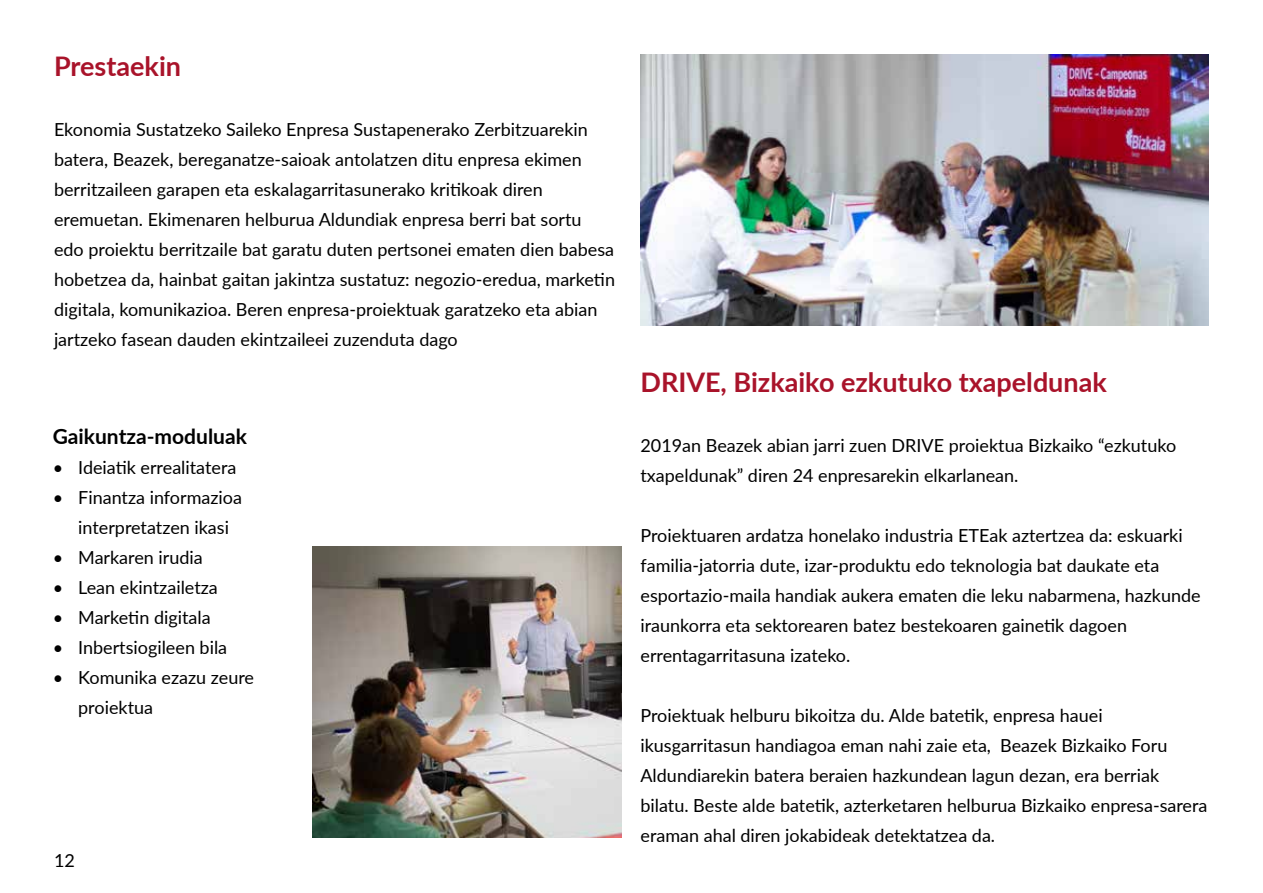
<style>
.page{position:relative;width:1263px;height:893px;background:#fff}
.page>*{position:absolute;margin:0;border:0;box-sizing:border-box;transform-origin:0 0}
.t1{font:700 27px "Lato";color:#a9132a}
.t2{font:700 21px "Lato";color:#000}
.t3{font:18px/30px "Lato";color:#000}
</style>
<div class="page">
<img style="left:640px;top:54px;width:569px;height:271px">
<img style="left:313px;top:546px;width:308px;height:291px">
<h1 class="t1" style="left:54px;top:46px;width:129px">Prestaekin</h1>
<p class="t3" style="left:54px;top:113px;width:562px">Ekonomia Sustatzeko Saileko Enpresa Sustapenerako Zerbitzuarekin batera, Beazek, bereganatze-saioak antolatzen ditu enpresa ekimen berritzaileen garapen eta eskalagarritasunerako kritikoak diren eremuetan. Ekimenaren helburua Aldundiak enpresa berri bat sortu edo proiektu berritzaile bat garatu duten pertsonei ematen dien babesa hobetzea da, hainbat gaitan jakintza sustatuz: negozio-eredua, marketin digitala, komunikazioa. Beren enpresa-proiektuak garatzeko eta abian jartzeko fasean dauden ekintzaileei zuzenduta dago</p>
<p class="t2" style="left:53px;top:421px;width:196px">Gaikuntza-moduluak</p>
<p class="t3" style="left:53px;top:452px;width:185px">• Ideiatik errealitatera</p>
<p class="t3" style="left:78px;top:482px;width:165px;text-indent:-26px">• Finantza informazioa interpretatzen ikasi</p>
<p class="t3" style="left:53px;top:542px;width:152px">• Markaren irudia</p>
<p class="t3" style="left:53px;top:572px;width:167px">• Lean ekintzailetza</p>
<p class="t3" style="left:53px;top:602px;width:159px">• Marketin digitala</p>
<p class="t3" style="left:53px;top:632px;width:176px">• Inbertsiogileen bila</p>
<p class="t3" style="left:78px;top:662px;width:177px;text-indent:-26px">• Komunika ezazu zeure proiektua</p>
<p class="t3" style="left:54px;top:845px;width:22px">12</p>
<h1 class="t1" style="left:640px;top:362px;width:468px">DRIVE, Bizkaiko ezkutuko txapeldunak</h1>
<p class="t3" style="left:640px;top:429px;width:537px">2019an Beazek abian jarri zuen DRIVE proiektua Bizkaiko “ezkutuko txapeldunak” diren 24 enpresarekin elkarlanean.</p>
<p class="t3" style="left:640px;top:519px;width:562px">Proiektuaren ardatza honelako industria ETEak aztertzea da: eskuarki familia-jatorria dute, izar-produktu edo teknologia bat daukate eta esportazio-maila handiak aukera ematen die leku nabarmena, hazkunde iraunkorra eta sektorearen batez bestekoaren gainetik dagoen errentagarritasuna izateko.</p>
<p class="t3" style="left:640px;top:699px;width:568px">Proiektuak helburu bikoitza du. Alde batetik, enpresa hauei ikusgarritasun handiagoa eman nahi zaie eta, Beazek Bizkaiko Foru Aldundiarekin batera beraien hazkundean lagun dezan, era berriak bilatu. Beste alde batetik, azterketaren helburua Bizkaiko enpresa-sarera eraman ahal diren jokabideak detektatzea da.</p>
</div>
